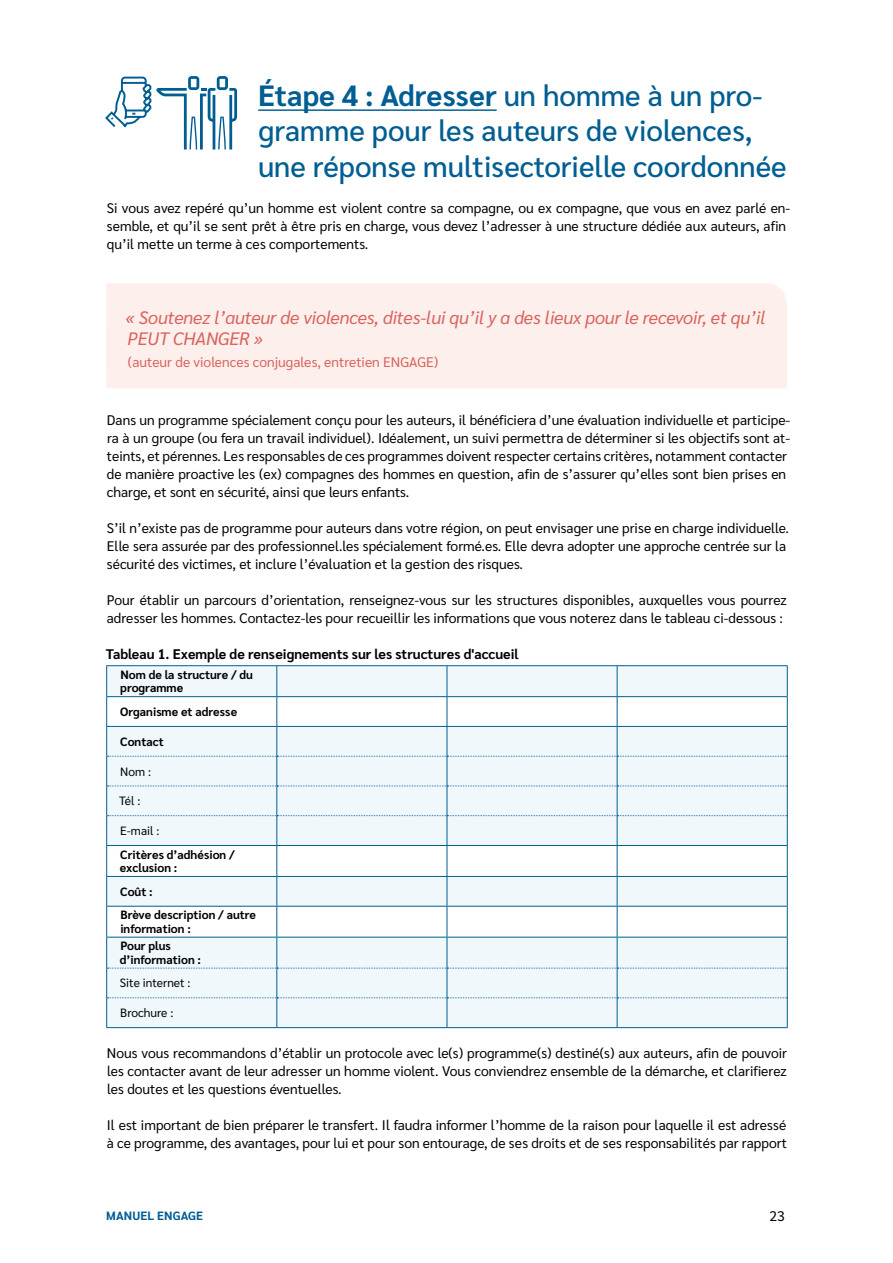
<style>
.page{position:relative;width:893px;height:1263px;background:#fff}
.page>*{position:absolute;margin:0;border:0;box-sizing:border-box;transform-origin:0 0}
.t1{font:500 29.25px/35.5px "Sarabun";color:#005e93}
.t2{font:italic 18px/21px "Sarabun";letter-spacing:-.01em;color:#d9635d}
.t3{font:13.8px/18px "Sarabun";color:#000}
.t4{font:700 13.8px "Sarabun";color:#000}
.t5{font:13.8px "Sarabun";color:#d9635d}
.t6{font:700 12px/13.5px "Sarabun";color:#000}
.t7{font:12px "Sarabun";color:#000}
.t8{font:700 12px "Sarabun";letter-spacing:.015em;color:#005e93}
.s1{font-weight:700}
</style>
<div class="page">
<hr style="left:258px;top:109px;width:239px;height:2px;background:#005e93">
<div style="left:106px;top:283px;width:681px;height:48px;background:#fdefec"></div>
<div style="left:106px;top:331px;width:681px;height:57px;background:#fdefec"></div>
<svg style="left:107px;top:666px;width:680px;height:302px;fill:#f0f8fc"></svg>
<hr style="left:106px;top:665px;width:171px;height:1px;background:#005e93">
<hr style="left:277px;top:665px;width:170px;height:1px;background:#005e93">
<hr style="left:276px;top:666px;width:1px;height:30px;background:#005e93">
<hr style="left:447px;top:665px;width:170px;height:1px;background:#005e93">
<hr style="left:447px;top:666px;width:1px;height:30px;background:#005e93">
<hr style="left:617px;top:665px;width:171px;height:1px;background:#005e93">
<hr style="left:617px;top:666px;width:1px;height:30px;background:#005e93">
<hr style="left:787px;top:666px;width:1px;height:30px;background:#005e93">
<hr style="left:106px;top:696px;width:171px;height:1px;background:#005e93">
<hr style="left:277px;top:696px;width:170px;height:1px;background:#005e93">
<hr style="left:447px;top:696px;width:170px;height:1px;background:#005e93">
<hr style="left:617px;top:696px;width:171px;height:1px;background:#005e93">
<hr style="left:106px;top:845px;width:171px;height:1px;background:#005e93">
<hr style="left:277px;top:845px;width:170px;height:1px;background:#005e93">
<hr style="left:276px;top:846px;width:1px;height:30px;background:#005e93">
<hr style="left:447px;top:845px;width:170px;height:1px;background:#005e93">
<hr style="left:447px;top:846px;width:1px;height:30px;background:#005e93">
<hr style="left:617px;top:845px;width:171px;height:1px;background:#005e93">
<hr style="left:617px;top:846px;width:1px;height:30px;background:#005e93">
<hr style="left:787px;top:846px;width:1px;height:30px;background:#005e93">
<hr style="left:106px;top:876px;width:171px;height:1px;background:#005e93">
<hr style="left:277px;top:876px;width:170px;height:1px;background:#005e93">
<svg style="left:276px;top:877px;width:1px;height:29px"></svg>
<hr style="left:447px;top:876px;width:170px;height:1px;background:#005e93">
<svg style="left:447px;top:877px;width:1px;height:29px"></svg>
<hr style="left:617px;top:876px;width:171px;height:1px;background:#005e93">
<svg style="left:617px;top:877px;width:1px;height:29px"></svg>
<svg style="left:787px;top:877px;width:1px;height:29px"></svg>
<hr style="left:106px;top:906px;width:171px;height:1px;background:#005e93">
<hr style="left:277px;top:906px;width:170px;height:1px;background:#005e93">
<hr style="left:276px;top:906px;width:1px;height:31px;background:#005e93">
<hr style="left:447px;top:906px;width:170px;height:1px;background:#005e93">
<hr style="left:447px;top:906px;width:1px;height:31px;background:#005e93">
<hr style="left:617px;top:906px;width:171px;height:1px;background:#005e93">
<hr style="left:617px;top:906px;width:1px;height:31px;background:#005e93">
<hr style="left:787px;top:906px;width:1px;height:31px;background:#005e93">
<hr style="left:106px;top:937px;width:171px;height:1px;background:#005e93">
<hr style="left:277px;top:937px;width:170px;height:1px;background:#005e93">
<hr style="left:276px;top:937px;width:1px;height:31px;background:#005e93">
<hr style="left:447px;top:937px;width:170px;height:1px;background:#005e93">
<hr style="left:447px;top:937px;width:1px;height:31px;background:#005e93">
<hr style="left:617px;top:937px;width:171px;height:1px;background:#005e93">
<hr style="left:617px;top:937px;width:1px;height:31px;background:#005e93">
<hr style="left:787px;top:937px;width:1px;height:31px;background:#005e93">
<hr style="left:106px;top:1027px;width:171px;height:1px;background:#005e93">
<hr style="left:277px;top:1027px;width:170px;height:1px;background:#005e93">
<hr style="left:447px;top:1027px;width:170px;height:1px;background:#005e93">
<hr style="left:617px;top:1027px;width:171px;height:1px;background:#005e93">
<hr style="left:106px;top:666px;width:1px;height:30px;background:#005e93">
<svg style="left:106px;top:697px;width:682px;height:148px"></svg>
<hr style="left:106px;top:846px;width:1px;height:30px;background:#005e93">
<svg style="left:106px;top:877px;width:1px;height:29px"></svg>
<hr style="left:106px;top:906px;width:1px;height:31px;background:#005e93">
<hr style="left:106px;top:937px;width:1px;height:31px;background:#005e93">
<div style="left:106px;top:968px;width:682px;height:59px;background:#f0f8fc"></div>
<svg style="left:105px;top:76px;width:132px;height:73px"></svg>
<h1 class="t1" style="left:258px;top:78px;width:530px"><span class="s1">Étape 4 : Adresser</span> un homme à un pro&shy;gramme pour les auteurs de violences, une réponse multisectorielle coordonnée</h1>
<p class="t3" style="left:107px;top:199px;width:685px">Si vous avez repéré qu’un homme est violent contre sa compagne, ou ex compagne, que vous en avez parlé en&shy;semble, et qu’il se sent prêt à être pris en charge, vous devez l’adresser à une structure dédiée aux auteurs, afin qu’il mette un terme à ces comportements.</p>
<h2 class="t2" style="left:126px;top:307px;width:642px">« Soutenez l’auteur de violences, dites-lui qu’il y a des lieux pour le recevoir, et qu’il<br>PEUT CHANGER »</h2>
<p class="t5" style="left:128px;top:354px;width:312px">(auteur de violences conjugales, entretien ENGAGE)</p>
<p class="t3" style="left:107px;top:411px;width:685px">Dans un programme spécialement conçu pour les auteurs, il bénéficiera d’une évaluation individuelle et participe&shy;ra à un groupe (ou fera un travail individuel). Idéalement, un suivi permettra de déterminer si les objectifs sont at&shy;teints, et pérennes. Les responsables de ces programmes doivent respecter certains critères, notamment contacter de manière proactive les (ex) compagnes des hommes en question, afin de s’assurer qu’elles sont bien prises en charge, et sont en sécurité, ainsi que leurs enfants.</p>
<p class="t3" style="left:107px;top:519px;width:684px">S’il n’existe pas de programme pour auteurs dans votre région, on peut envisager une prise en charge individuelle.<br>Elle sera assurée par des professionnel.les spécialement formé.es. Elle devra adopter une approche centrée sur la sécurité des victimes, et inclure l’évaluation et la gestion des risques.</p>
<p class="t3" style="left:107px;top:591px;width:681px">Pour établir un parcours d’orientation, renseignez-vous sur les structures disponibles, auxquelles vous pourrez adresser les hommes. Contactez-les pour recueillir les informations que vous noterez dans le tableau ci-dessous :</p>
<p class="t4" style="left:106px;top:646px;width:414px">Tableau 1. Exemple de renseignements sur les structures d'accueil</p>
<p class="t6" style="left:120px;top:668px;width:134px">Nom de la structure / du programme</p>
<p class="t6" style="left:120px;top:705px;width:119px">Organisme et adresse</p>
<p class="t6" style="left:120px;top:735px;width:45px">Contact</p>
<p class="t7" style="left:120px;top:764px;width:32px">Nom :</p>
<p class="t7" style="left:119px;top:794px;width:23px">Tél :</p>
<p class="t7" style="left:120px;top:824px;width:41px">E-mail :</p>
<p class="t6" style="left:120px;top:848px;width:116px">Critères d’adhésion / exclusion :</p>
<p class="t6" style="left:120px;top:880px;width:137px;line-height:23.5px">Coût :<br>Brève description / autre</p>
<p class="t6" style="left:120px;top:920px;width:72px;line-height:17.4px">information :<br>Pour plus</p>
<p class="t6" style="left:120px;top:953px;width:83px">d’information :</p>
<p class="t7" style="left:120px;top:976px;width:72px">Site internet :</p>
<p class="t7" style="left:120px;top:1006px;width:55px">Brochure :</p>
<p class="t3" style="left:107px;top:1044px;width:682px;text-align:justify">Nous vous recommandons d’établir un protocole avec le(s) programme(s) destiné(s) aux auteurs, afin de pouvoir les contacter avant de leur adresser un homme violent. Vous conviendrez ensemble de la démarche, et clarifierez les doutes et les questions éventuelles.</p>
<p class="t3" style="left:107px;top:1116px;width:681px">Il est important de bien préparer le transfert. Il faudra informer l’homme de la raison pour laquelle il est adressé à ce programme, des avantages, pour lui et pour son entourage, de ses droits et de ses responsabilités par rapport</p>
<p class="t8" style="left:106px;top:1208px;width:98px">MANUEL ENGAGE</p>
<p class="t3" style="left:770px;top:1207px;width:17px">23</p>
</div>
